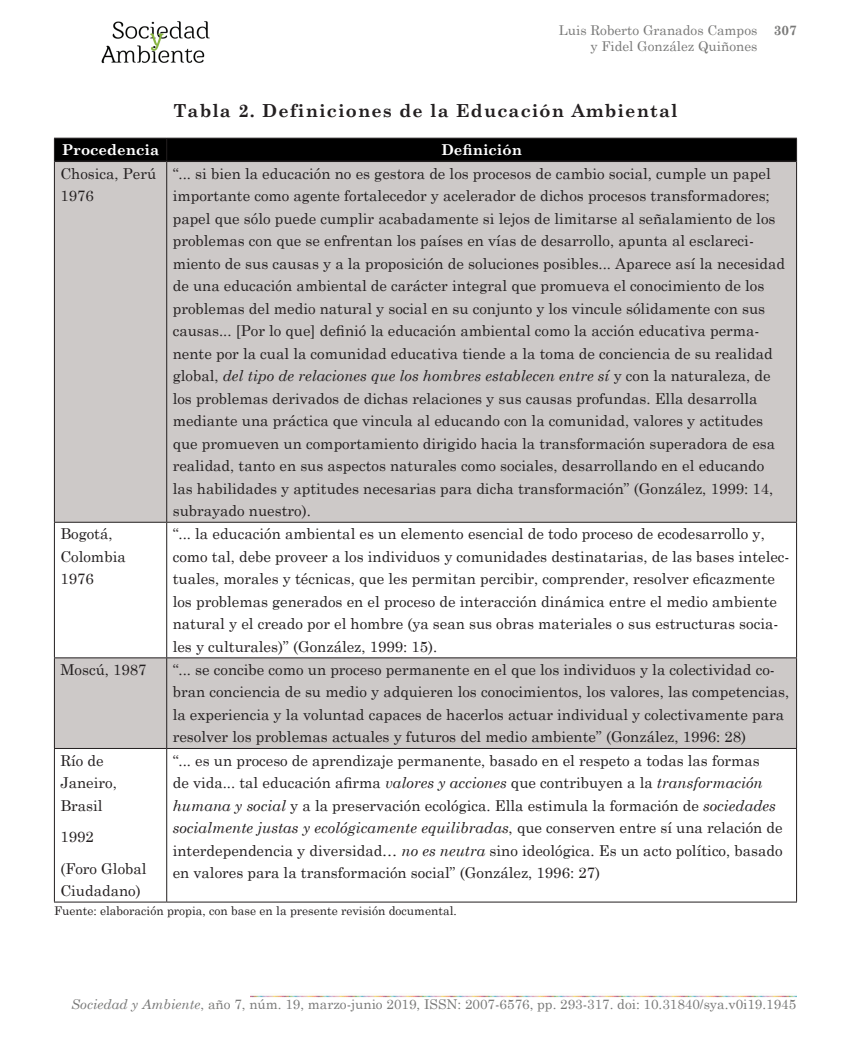
<style>
.page{position:relative;width:851px;height:1063px;background:#fff}
.page>*{position:absolute;margin:0;border:0;box-sizing:border-box;transform-origin:0 0}
.t1{font:700 18px "Century Schoolbook";letter-spacing:.06em;color:#231f20}
.t2{font:15px/22.5px "Century Schoolbook";color:#231f20}
.t3{font:700 15px "Century Schoolbook";color:#fff}
.t4{font:13.5px/16.2px "Century Schoolbook";color:#797978;text-align:right}
.t5{font:700 13.5px "Century Schoolbook";color:#797978}
.t6{font:12px "Century Schoolbook";color:#231f20}
.s1{font-style:italic}
</style>
<div class="page">
<img style="left:101px;top:21px;width:109px;height:43px">
<img style="left:250px;top:995px;width:67px;height:3px">
<img style="left:317px;top:995px;width:67px;height:3px">
<img style="left:384px;top:995px;width:66px;height:3px">
<img style="left:450px;top:995px;width:66px;height:3px">
<img style="left:516px;top:995px;width:67px;height:3px">
<img style="left:583px;top:995px;width:66px;height:3px">
<img style="left:649px;top:995px;width:67px;height:3px">
<img style="left:716px;top:995px;width:80px;height:3px">
<svg style="left:55px;top:162px;width:741px;height:586px;fill:#cdc9c8"></svg>
<svg style="left:54px;top:138px;width:743px;height:23px;background:#020202"></svg>
<hr style="left:54px;top:161px;width:1px;height:361px;background:#231f20">
<hr style="left:166px;top:162px;width:1px;height:360px;background:#231f20">
<hr style="left:796px;top:161px;width:1px;height:361px;background:#231f20">
<hr style="left:54px;top:522px;width:113px;height:1px;background:#231f20">
<hr style="left:54px;top:523px;width:1px;height:134px;background:#231f20">
<hr style="left:167px;top:522px;width:629px;height:1px;background:#231f20">
<hr style="left:166px;top:523px;width:1px;height:134px;background:#231f20">
<hr style="left:796px;top:523px;width:1px;height:134px;background:#231f20">
<hr style="left:54px;top:657px;width:113px;height:1px;background:#231f20">
<hr style="left:54px;top:658px;width:1px;height:90px;background:#231f20">
<hr style="left:167px;top:657px;width:629px;height:1px;background:#231f20">
<hr style="left:166px;top:658px;width:1px;height:90px;background:#231f20">
<hr style="left:796px;top:658px;width:1px;height:90px;background:#231f20">
<hr style="left:54px;top:748px;width:113px;height:1px;background:#231f20">
<hr style="left:54px;top:749px;width:1px;height:153px;background:#231f20">
<hr style="left:167px;top:748px;width:629px;height:1px;background:#231f20">
<hr style="left:166px;top:749px;width:1px;height:153px;background:#231f20">
<hr style="left:796px;top:749px;width:1px;height:153px;background:#231f20">
<hr style="left:54px;top:902px;width:113px;height:1px;background:#231f20">
<hr style="left:167px;top:902px;width:629px;height:1px;background:#231f20">
<hr style="left:55px;top:161px;width:112px;height:1px;background:#231f20">
<hr style="left:167px;top:161px;width:629px;height:1px;background:#231f20">
<p class="t4" style="left:559px;top:21px;width:200px">Luis Roberto Granados Campos y Fidel González Quiñones</p>
<p class="t5" style="left:773px;top:22px;width:25px">307</p>
<p class="t1" style="left:173px;top:99px;width:505px">Tabla 2. Definiciones de la Educación Ambiental</p>
<p class="t3" style="left:62px;top:141px;width:99px">Procedencia</p>
<p class="t3" style="left:441px;top:141px;width:82px">Definición</p>
<p class="t2" style="left:60px;top:162px;width:97px">Chosica, Perú<br>1976</p>
<p class="t2" style="left:173px;top:162px;width:614px">“... si bien la educación no es gestora de los procesos de cambio social, cumple un papel importante como agente fortalecedor y acelerador de dichos procesos transformadores; papel que sólo puede cumplir acabadamente si lejos de limitarse al señalamiento de los problemas con que se enfrentan los países en vías de desarrollo, apunta al esclareci&shy;miento de sus causas y a la proposición de soluciones posibles... Aparece así la necesidad de una educación ambiental de carácter integral que promueva el conocimiento de los problemas del medio natural y social en su conjunto y los vincule sólidamente con sus causas... [Por lo que] definió la educación ambiental como la acción educativa perma&shy;nente por la cual la comunidad educativa tiende a la toma de conciencia de su realidad global, <span class="s1">del tipo de relaciones que los hombres establecen entre sí</span> y con la naturaleza, de los problemas derivados de dichas relaciones y sus causas profundas. Ella desarrolla mediante una práctica que vincula al educando con la comunidad, valores y actitudes que promueven un comportamiento dirigido hacia la transformación superadora de esa realidad, tanto en sus aspectos naturales como sociales, desarrollando en el educando las habilidades y aptitudes necesarias para dicha transformación” (González, 1999: 14, subrayado nuestro).</p>
<p class="t2" style="left:60px;top:522px;width:67px">Bogotá,<br>Colombia<br>1976</p>
<p class="t2" style="left:173px;top:522px;width:618px">“... la educación ambiental es un elemento esencial de todo proceso de ecodesarrollo y, como tal, debe proveer a los individuos y comunidades destinatarias, de las bases intelec&shy;tuales, morales y técnicas, que les permitan percibir, comprender, resolver eficazmente los problemas generados en el proceso de interacción dinámica entre el medio ambiente natural y el creado por el hombre (ya sean sus obras materiales o sus estructuras socia&shy;les y culturales)” (González, 1999: 15).</p>
<p class="t2" style="left:60px;top:658px;width:88px">Moscú, 1987</p>
<p class="t2" style="left:173px;top:658px;width:618px">“... se concibe como un proceso permanente en el que los individuos y la colectividad co&shy;bran conciencia de su medio y adquieren los conocimientos, los valores, las competencias, la experiencia y la voluntad capaces de hacerlos actuar individual y colectivamente para resolver los problemas actuales y futuros del medio ambiente” (González, 1996: 28)</p>
<p class="t2" style="left:60px;top:749px;width:58px">Río de<br>Janeiro,<br>Brasil</p>
<p class="t2" style="left:60px;top:821px;width:88px;line-height:31.5px">1992<br>(Foro Global</p>
<p class="t2" style="left:60px;top:879px;width:82px">Ciudadano)</p>
<p class="t2" style="left:173px;top:749px;width:611px">“... es un proceso de aprendizaje permanente, basado en el respeto a todas las formas<br>de vida... tal educación afirma <span class="s1">valores y acciones</span> que contribuyen a la <span class="s1">transformación humana y social</span> y a la preservación ecológica. Ella estimula la formación de <span class="s1">sociedades socialmente justas y ecológicamente equilibradas</span>, que conserven entre sí una relación de interdependencia y diversidad… <span class="s1">no es neutra</span> sino ideológica. Es un acto político, basado en valores para la transformación social” (González, 1996: 27)</p>
<p class="t6" style="left:54px;top:904px;width:404px">Fuente: elaboración propia, con base en la presente revisión documental.</p>
<p class="t4" style="left:71px;top:996px;width:726px"><span class="s1">Sociedad y Ambiente</span>, año 7, núm. 19, marzo-junio 2019, ISSN: 2007-6576, pp. 293-317. doi: 10.31840/sya.v0i19.1945</p>
</div>
